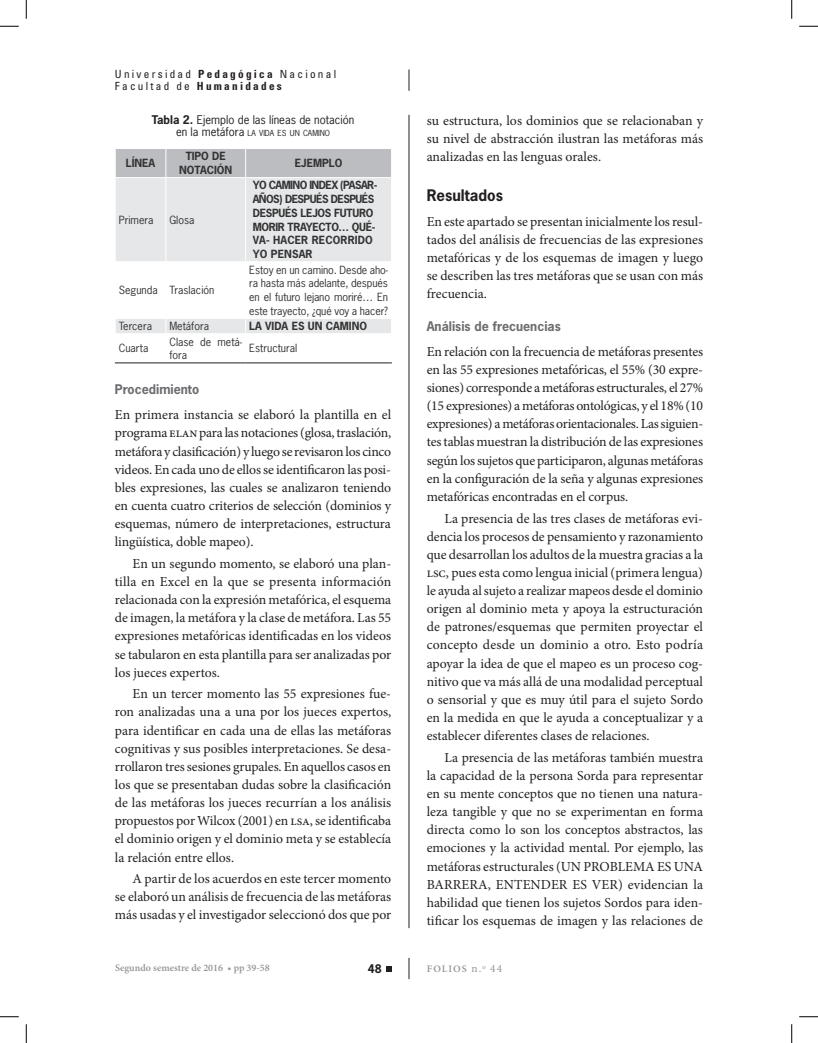
<style>
.page{position:relative;width:818px;height:1043px;background:#fff}
.page>*{position:absolute;margin:0;border:0;box-sizing:border-box;transform-origin:0 0}
.t1{font:700 15px "News Gothic Std";color:#231f20}
.t2{font:13.75px/18.1px "Minion Pro";letter-spacing:-.01em;color:#231f20;text-align:justify}
.t3{font:700 12.5px "News Gothic Std";color:#6c6d70}
.t4{font:condensed 11.25px/12.5px "Univers LT Std";letter-spacing:.2em;color:#231f20}
.t5{font:11.25px "News Gothic Std";color:#231f20}
.t6{font:700 11.25px "News Gothic Std";color:#231f20}
.t7{font:11.25px "Minion Pro";color:#939598}
.t8{font:10.62px/13.8px "News Gothic Std";color:#333;text-align:justify}
.t9{font:700 10.62px/13.8px "News Gothic Std";letter-spacing:-.025em;color:#333}
.t10{font:700 10.62px/13.8px "News Gothic Std";color:#333;text-align:center}
.t11{font:700 10.62px "News Gothic Std";color:#333}
.t12{font:600 10px "Minion Pro";color:#939598}
.t13{font:7.88px "News Gothic Std";color:#231f20}
.s1{font-weight:700}
.s2{font-size:11.25px}
.s3{font-weight:400;font-size:11.25px}
</style>
<div class="page">
<svg style="left:386px;top:966px;width:5px;height:5px"></svg>
<hr style="left:409px;top:115px;width:1px;height:813px;background:#231f20">
<svg style="left:409px;top:69px;width:1px;height:22px"></svg>
<svg style="left:409px;top:957px;width:1px;height:22px"></svg>
<div style="left:116px;top:178px;width:275px;height:83px;background:#e6e7e9"></div>
<div style="left:115px;top:149px;width:276px;height:28px;background:#bcbdc0"></div>
<div style="left:116px;top:319px;width:275px;height:14px;background:#e6e7e9"></div>
<hr style="left:166px;top:178px;width:1px;height:83px;background:#fff">
<hr style="left:245px;top:178px;width:1px;height:83px;background:#fff">
<hr style="left:115px;top:362px;width:51px;height:1px;background:#231f20">
<hr style="left:166px;top:362px;width:80px;height:1px;background:#231f20">
<hr style="left:246px;top:362px;width:146px;height:1px;background:#231f20">
<svg style="left:0;top:25px;width:19px;height:2px"></svg>
<svg style="left:799px;top:25px;width:19px;height:2px"></svg>
<svg style="left:0;top:1016px;width:19px;height:1px"></svg>
<svg style="left:799px;top:1016px;width:19px;height:1px"></svg>
<svg style="left:25px;top:0;width:2px;height:19px"></svg>
<svg style="left:25px;top:1024px;width:2px;height:18px"></svg>
<svg style="left:791px;top:0;width:1px;height:19px"></svg>
<svg style="left:791px;top:1024px;width:1px;height:18px"></svg>
<p class="t4" style="left:115px;top:67px;width:223px">Universidad <span class="s1">Pedagógica</span> Nacional<br>Facultad de <span class="s1">Humanidades</span></p>
<p class="t5" style="left:152px;top:112px;width:204px"><span class="s1">Tabla 2.</span> Ejemplo de las líneas de notación</p>
<p class="t13" style="left:176px;top:128px;width:150px"><span class="s2">en la metáfora</span> LA VIDA ES UN CAMINO</p>
<p class="t9" style="left:126px;top:156px;width:31px">LÍNEA</p>
<p class="t10" style="left:179px;top:149px;width:55px">TIPO DE<br>NOTACIÓN</p>
<p class="t10" style="left:295px;top:156px;width:49px">EJEMPLO</p>
<p class="t8" style="left:119px;top:213px;width:36px">Primera</p>
<p class="t8" style="left:169px;top:213px;width:27px">Glosa</p>
<p class="t8" style="left:119px;top:283px;width:97px">Segunda Traslación</p>
<p class="t9" style="left:253px;top:178px;width:126px">YO CAMINO INDEX (PASAR-<br>AÑOS) DESPUÉS DESPUÉS<br>DESPUÉS LEJOS FUTURO<br>MORIR TRAYECTO… QUÉ-<br>VA- HACER RECORRIDO<br>YO PENSAR</p>
<p class="t8" style="left:249px;top:263px;width:140px">Estoy en un camino. Desde aho&shy;ra hasta más adelante, después en el futuro lejano moriré… En este trayecto, ¿qué voy a hacer?</p>
<p class="t8" style="left:119px;top:319px;width:35px">Tercera</p>
<p class="t8" style="left:169px;top:319px;width:41px">Metáfora</p>
<p class="t11" style="left:249px;top:319px;width:119px">LA VIDA ES UN CAMINO</p>
<p class="t8" style="left:119px;top:341px;width:31px">Cuarta</p>
<p class="t8" style="left:169px;top:334px;width:74px">Clase de metá&shy;fora</p>
<p class="t8" style="left:249px;top:341px;width:50px">Estructural</p>
<p class="t3" style="left:115px;top:381px;width:86px">Procedimiento</p>
<p class="t2" style="left:115px;top:406px;width:278px">En primera instancia se elaboró la plantilla en el programa elan para las notaciones (glosa, traslación, metáfora y clasificación) y luego se revisaron los cinco videos. En cada uno de ellos se identificaron las posi&shy;bles expresiones, las cuales se analizaron teniendo en cuenta cuatro criterios de selección (dominios y esquemas, número de interpretaciones, estructura lingüística, doble mapeo).</p>
<p class="t2" style="left:115px;top:554px;width:278px;text-indent:18px">En un segundo momento, se elaboró una plan&shy;tilla en Excel en la que se presenta información relacionada con la expresión metafórica, el esquema de imagen, la metáfora y la clase de metáfora. Las 55 expresiones metafóricas identificadas en los videos se tabularon en esta plantilla para ser analizadas por los jueces expertos.</p>
<p class="t2" style="left:115px;top:685px;width:278px;text-indent:18px">En un tercer momento las 55 expresiones fue&shy;ron analizadas una a una por los jueces expertos, para identificar en cada una de ellas las metáforas cognitivas y sus posibles interpretaciones. Se desa&shy;rrollaron tres sesiones grupales. En aquellos casos en los que se presentaban dudas sobre la clasificación de las metáforas los jueces recurrían a los análisis propuestos por Wilcox (2001) en lsa, se identificaba el dominio origen y el dominio meta y se establecía la relación entre ellos.</p>
<p class="t2" style="left:115px;top:869px;width:278px;text-indent:18px">A partir de los acuerdos en este tercer momento se elaboró un análisis de frecuencia de las metáforas más usadas y el investigador seleccionó dos que por</p>
<p class="t2" style="left:426px;top:111px;width:278px">su estructura, los dominios que se relacionaban y su nivel de abstracción ilustran las metáforas más analizadas en las lenguas orales.</p>
<p class="t1" style="left:426px;top:185px;width:78px">Resultados</p>
<p class="t2" style="left:426px;top:212px;width:278px">En este apartado se presentan inicialmente los resul&shy;tados del análisis de frecuencias de las expresiones metafóricas y de los esquemas de imagen y luego se describen las tres metáforas que se usan con más frecuencia.</p>
<p class="t3" style="left:426px;top:317px;width:136px">Análisis de frecuencias</p>
<p class="t2" style="left:426px;top:342px;width:278px">En relación con la frecuencia de metáforas presentes en las 55 expresiones metafóricas, el 55% (30 expre&shy;siones) corresponde a metáforas estructurales, el 27% (15 expresiones) a metáforas ontológicas, y el 18% (10 expresiones) a metáforas orientacionales. Las siguien&shy;tes tablas muestran la distribución de las expresiones según los sujetos que participaron, algunas metáforas en la configuración de la seña y algunas expresiones metafóricas encontradas en el corpus.</p>
<p class="t2" style="left:426px;top:509px;width:278px;text-indent:18px">La presencia de las tres clases de metáforas evi&shy;dencia los procesos de pensamiento y razonamiento que desarrollan los adultos de la muestra gracias a la lsc, pues esta como lengua inicial (primera lengua) le ayuda al sujeto a realizar mapeos desde el dominio origen al dominio meta y apoya la estructuración de patrones/esquemas que permiten proyectar el concepto desde un dominio a otro. Esto podría apoyar la idea de que el mapeo es un proceso cog&shy;nitivo que va más allá de una modalidad perceptual o sensorial y que es muy útil para el sujeto Sordo en la medida en que le ayuda a conceptualizar y a establecer diferentes clases de relaciones.</p>
<p class="t2" style="left:426px;top:748px;width:278px;text-indent:18px">La presencia de las metáforas también muestra la capacidad de la persona Sorda para representar en su mente conceptos que no tienen una natura&shy;leza tangible y que no se experimentan en forma directa como lo son los conceptos abstractos, las emociones y la actividad mental. Por ejemplo, las metáforas estructurales (UN PROBLEMA ES UNA BARRERA, ENTENDER ES VER) evidencian la habilidad que tienen los sujetos Sordos para iden&shy;tificar los esquemas de imagen y las relaciones de</p>
<p class="t12" style="left:115px;top:960px;width:156px">Segundo semestre de 2016 • pp 39-58</p>
<p class="t7" style="left:490px;top:960px;width:13px">44</p>
<p class="t6" style="left:367px;top:961px;width:15px">48</p>
<p class="t12" style="left:427px;top:961px;width:61px">FOLIOS <span class="s3">n.</span><sup>o</sup></p>
</div>
